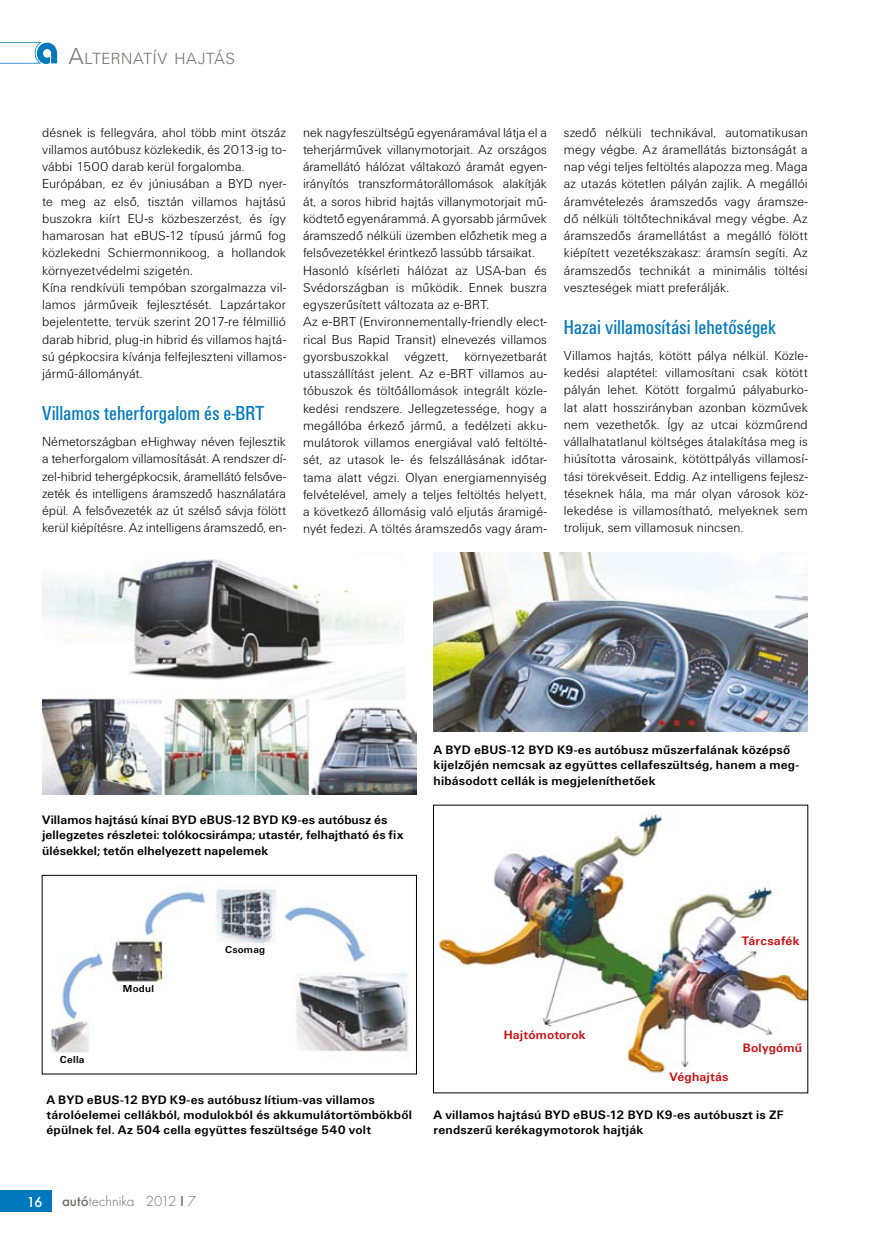
<style>
.page{position:relative;width:872px;height:1246px;background:#fff}
.page>*{position:absolute;margin:0;border:0;box-sizing:border-box;transform-origin:0 0}
.t1{font:21px "U001 Con";color:#0079bc}
.t2{font:16.8px "U001 Lig";letter-spacing:.04em;color:#70706f}
.t3{font:300 15px "Futura TOT";color:#70706f}
.t4{font:500 15px "Futura TOT";color:#fff}
.t5{font:13.5px/17.2px "U001 Lig";letter-spacing:.005em;color:#000;text-align:justify}
.t6{font:700 12.75px/15.3px "U001";letter-spacing:.015em;color:#000}
.t7{font:700 12.75px "U001";letter-spacing:.015em;color:#c90c0f}
.t8{font:700 10.5px "U001";letter-spacing:.02em;color:#000}
.s1{font-size:24px}
.s2{font-weight:500}
</style>
<div class="page">
<div style="left:0;top:1191px;width:51px;height:21px;background:#0079bc"></div>
<svg style="left:0;top:42px;width:57px;height:22px"></svg>
<img style="left:42px;top:559px;width:374px;height:236px">
<img style="left:436px;top:813px;width:370px;height:261px">
<img style="left:433px;top:552px;width:374px;height:179px">
<img style="left:50px;top:889px;width:359px;height:164px">
<div style="left:42px;top:875px;width:375px;height:199px;border:1px solid #000"></div>
<p class="t2" style="left:68px;top:49px;width:168px"><span class="s1">A</span>LTERNATÍV HAJTÁS</p>
<p class="t5" style="left:42px;top:124px;width:245px;text-align:left">désnek is fellegvára, ahol több mint ötszáz villamos autóbusz közlekedik, és 2013-ig to&shy;vábbi 1500 darab kerül forgalomba.<br>Európában, ez év júniusában a BYD nyer&shy;te meg az első, tisztán villamos hajtású buszokra kiírt EU-s közbeszerzést, és így hamarosan hat eBUS-12 típusú jármű fog közlekedni Schiermonnikoog, a hollandok környezetvédelmi szigetén.<br>Kína rendkívüli tempóban szorgalmazza vil&shy;lamos járműveik fejlesztését. Lapzártakor bejelentette, tervük szerint 2017-re félmillió darab hibrid, plug-in hibrid és villamos hajtá&shy;sú gépkocsira kívánja felfejleszteni villamos&shy;jármű-állományát.</p>
<p class="t1" style="left:42px;top:402px;width:224px">Villamos teherforgalom és e-BRT</p>
<p class="t5" style="left:42px;top:433px;width:245px">Németországban eHighway néven fejlesztik a teherforgalom villamosítását. A rendszer dí&shy;zel-hibrid tehergépkocsik, áramellátó felsőve&shy;zeték és intelligens áramszedő használatára épül. A felsővezeték az út szélső sávja fölött kerül kiépítésre. Az intelligens áramszedő, en-</p>
<p class="t5" style="left:303px;top:124px;width:245px;text-align:left">nek nagyfeszültségű egyenáramával látja el a teherjárművek villanymotorjait. Az országos áramellátó hálózat váltakozó áramát egyen&shy;irányítós transzformátorállomások alakítják át, a soros hibrid hajtás villanymotorjait mű&shy;ködtető egyenárammá. A gyorsabb járművek áramszedő nélküli üzemben előzhetik meg a felsővezetékkel érintkező lassúbb társaikat.<br>Hasonló kísérleti hálózat az USA-ban és Svédországban is működik. Ennek buszra egyszerűsített változata az e-BRT.<br>Az e-BRT (Environnementally-friendly elect&shy;rical Bus Rapid Transit) elnevezés villamos gyorsbuszokkal végzett, környezetbarát utasszállítást jelent. Az e-BRT villamos au&shy;tóbuszok és töltőállomások integrált közle&shy;kedési rendszere. Jellegzetessége, hogy a megállóba érkező jármű, a fedélzeti akku&shy;mulátorok villamos energiával való feltölté&shy;sét, az utasok le- és felszállásának időtar&shy;tama alatt végzi. Olyan energiamennyiség felvételével, amely a teljes feltöltés helyett, a következő állomásig való eljutás áramigé&shy;nyét fedezi. A töltés áramszedős vagy áram-</p>
<p class="t5" style="left:564px;top:124px;width:245px">szedő nélküli technikával, automatikusan megy végbe. Az áramellátás biztonságát a nap végi teljes feltöltés alapozza meg. Maga az utazás kötetlen pályán zajlik. A megállói áramvételezés áramszedős vagy áramsze&shy;dő nélküli töltőtechnikával megy végbe. Az áramszedős áramellátást a megálló fölött kiépített vezetékszakasz: áramsín segíti. Az áramszedős technikát a minimális töltési veszteségek miatt preferálják.</p>
<p class="t1" style="left:564px;top:315px;width:214px">Hazai villamosítási lehetőségek</p>
<p class="t5" style="left:564px;top:347px;width:245px">Villamos hajtás, kötött pálya nélkül. Közle&shy;kedési alaptétel: villamosítani csak kötött pályán lehet. Kötött forgalmú pályaburko&shy;lat alatt hosszirányban azonban közművek nem vezethetők. Így az utcai közműrend vállalhatatlanul költséges átalakítása meg is hiúsította városaink, kötöttpályás villamosí&shy;tási törekvéseit. Eddig. Az intelligens fejlesz&shy;téseknek hála, ma már olyan városok köz&shy;lekedése is villamosítható, melyeknek sem trolijuk, sem villamosuk nincsen.</p>
<p class="t6" style="left:433px;top:742px;width:367px">A BYD eBUS-12 BYD K9-es autóbusz műszerfalának középső kijelzőjén nemcsak az együttes cellafeszültség, hanem a meg&shy;hibásodott cellák is megjeleníthetőek</p>
<p class="t6" style="left:42px;top:812px;width:363px">Villamos hajtású kínai BYD eBUS-12 BYD K9-es autóbusz és jellegzetes részletei: tolókocsirámpa; utastér, felhajtható és fix ülésekkel; tetőn elhelyezett napelemek</p>
<p class="t8" style="left:60px;top:1054px;width:26px">Cella</p>
<p class="t8" style="left:123px;top:983px;width:32px">Modul</p>
<p class="t8" style="left:225px;top:943px;width:42px">Csomag</p>
<p class="t6" style="left:46px;top:1092px;width:367px">A BYD eBUS-12 BYD K9-es autóbusz lítium-vas villamos tárolóelemei cellákból, modulokból és akkumulátortömbökből épülnek fel. Az 504 cella együttes feszültsége 540 volt</p>
<p class="t7" style="left:503px;top:1028px;width:84px">Hajtómotorok</p>
<p class="t7" style="left:742px;top:933px;width:59px">Tárcsafék</p>
<p class="t7" style="left:669px;top:1070px;width:60px">Véghajtás</p>
<p class="t7" style="left:743px;top:1040px;width:61px">Bolygómű</p>
<p class="t6" style="left:433px;top:1107px;width:351px">A villamos hajtású BYD eBUS-12 BYD K9-es autóbuszt is ZF rendszerű kerékagymotorok hajtják</p>
<p class="t4" style="left:27px;top:1193px;width:17px">16</p>
<p class="t3" style="left:62px;top:1193px;width:135px"><span class="s2">autó</span>technika 2012 <span class="s2">I</span> 7</p>
</div>
